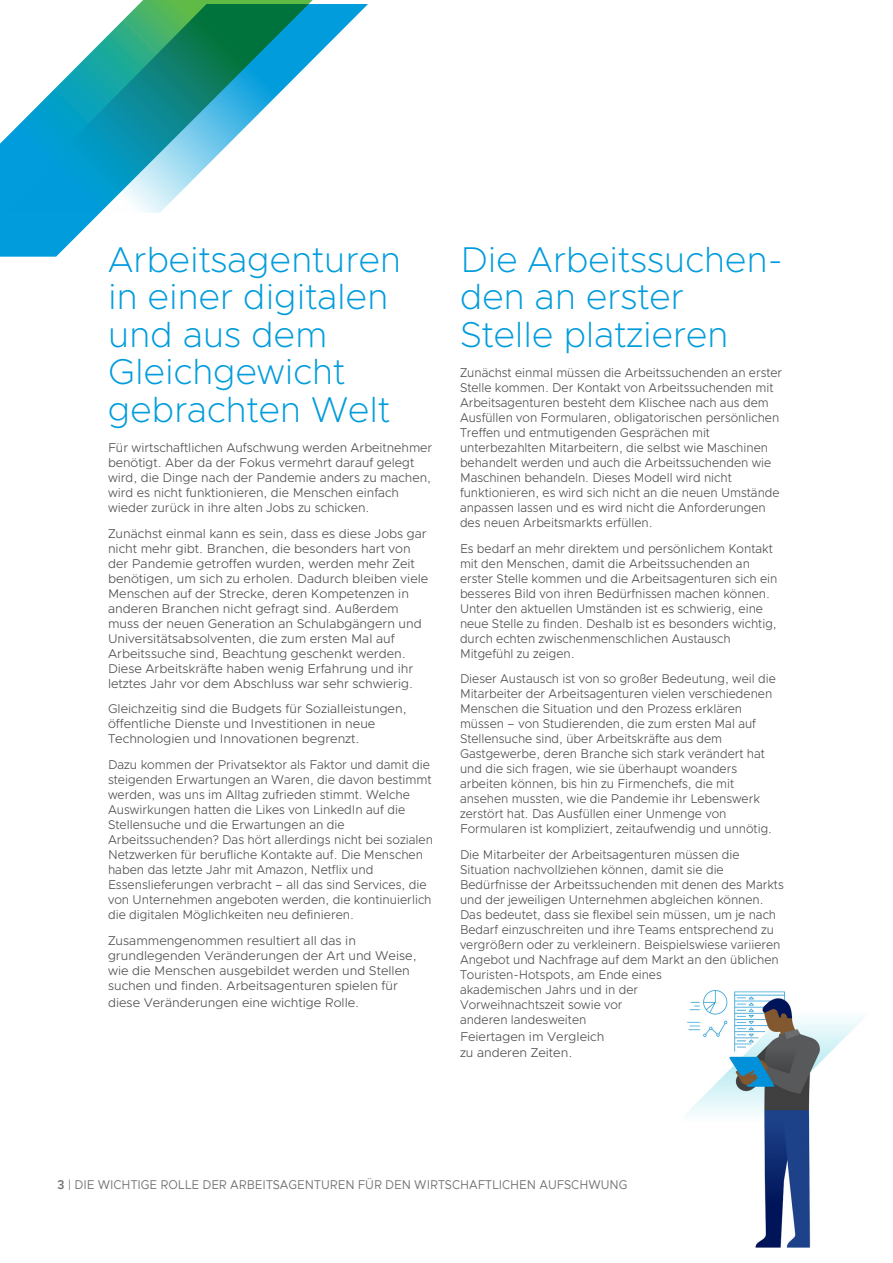
<style>
.page{position:relative;width:893px;height:1263px;background:#fff}
.page>*{position:absolute;margin:0;border:0;box-sizing:border-box;transform-origin:0 0}
.t1{font:200 36px/37.5px "Metropolis";color:#009cdc}
.t2{font:300 12.75px/15px "Metropolis";color:#4b4c4d;scale:.95 1}
.t3{font:300 12.75px/15px "Metropolis";color:#4b4c4d}
.t4{font:300 12.75px/15px "Metropolis";color:#4b4c4d;scale:.96 1}
.t5{font:12.75px "Metropolis";color:#717074;scale:.91 1}
.s1{font-weight:600}
</style>
<div class="page">
<img style="left:686px;top:990px;width:178px;height:258px">
<svg style="left:0;top:0;width:313px;height:257px"></svg>
<svg style="left:0;top:4px;width:368px;height:209px"></svg>
<h1 class="t1" style="left:108px;top:240px;width:295px">Arbeitsagenturen in einer digitalen und aus dem<br>Gleichgewicht gebrachten Welt</h1>
<p class="t3" style="left:108px;top:440px;width:326px">Für wirtschaftlichen Aufschwung werden Arbeitnehmer benötigt. Aber da der Fokus vermehrt darauf gelegt wird, die Dinge nach der Pandemie anders zu machen, wird es nicht funktionieren, die Menschen einfach wieder zurück in ihre alten Jobs zu schicken.</p>
<p class="t3" style="left:108px;top:526px;width:322px">Zunächst einmal kann es sein, dass es diese Jobs gar nicht mehr gibt. Branchen, die besonders hart von der Pandemie getroffen wurden, werden mehr Zeit benötigen, um sich zu erholen. Dadurch bleiben viele Menschen auf der Strecke, deren Kompetenzen in anderen Branchen nicht gefragt sind. Außerdem muss der neuen Generation an Schulabgängern und Universitätsabsolventen, die zum ersten Mal auf Arbeitssuche sind, Beachtung geschenkt werden.<br>Diese Arbeitskräfte haben wenig Erfahrung und ihr letztes Jahr vor dem Abschluss war sehr schwierig.</p>
<p class="t3" style="left:108px;top:701px;width:300px">Gleichzeitig sind die Budgets für Sozialleistungen, öffentliche Dienste und Investitionen in neue<br>Technologien und Innovationen begrenzt.</p>
<p class="t4" style="left:108px;top:757px;width:340px">Dazu kommen der Privatsektor als Faktor und damit die steigenden Erwartungen an Waren, die davon bestimmt werden, was uns im Alltag zufrieden stimmt. Welche Auswirkungen hatten die Likes von LinkedIn auf die Stellensuche und die Erwartungen an die Arbeitssuchenden? Das hört allerdings nicht bei sozialen Netzwerken für berufliche Kontakte auf. Die Menschen haben das letzte Jahr mit Amazon, Netflix und Essenslieferungen verbracht – all das sind Services, die von Unternehmen angeboten werden, die kontinuierlich die digitalen Möglichkeiten neu definieren.</p>
<p class="t3" style="left:108px;top:933px;width:310px">Zusammengenommen resultiert all das in grundlegenden Veränderungen der Art und Weise, wie die Menschen ausgebildet werden und Stellen suchen und finden. Arbeitsagenturen spielen für</p>
<p class="t3" style="left:108px;top:995px;width:253px">diese Veränderungen eine wichtige Rolle.</p>
<h1 class="t1" style="left:460px;top:240px;width:325px">Die Arbeitssuchen&shy;den an erster<br>Stelle platzieren</h1>
<p class="t2" style="left:460px;top:365px;width:341px">Zunächst einmal müssen die Arbeitssuchenden an erster Stelle kommen. Der Kontakt von Arbeitssuchenden mit Arbeitsagenturen besteht dem Klischee nach aus dem Ausfüllen von Formularen, obligatorischen persönlichen Treffen und entmutigenden Gesprächen mit unterbezahlten Mitarbeitern, die selbst wie Maschinen behandelt werden und auch die Arbeitssuchenden wie Maschinen behandeln. Dieses Modell wird nicht funktionieren, es wird sich nicht an die neuen Umstände anpassen lassen und es wird nicht die Anforderungen des neuen Arbeitsmarkts erfüllen.</p>
<p class="t2" style="left:460px;top:541px;width:336px">Es bedarf an mehr direktem und persönlichem Kontakt mit den Menschen, damit die Arbeitssuchenden an erster Stelle kommen und die Arbeitsagenturen sich ein besseres Bild von ihren Bedürfnissen machen können.<br>Unter den aktuellen Umständen ist es schwierig, eine neue Stelle zu finden. Deshalb ist es besonders wichtig, durch echten zwischenmenschlichen Austausch Mitgefühl zu zeigen.</p>
<p class="t2" style="left:460px;top:671px;width:334px">Dieser Austausch ist von so großer Bedeutung, weil die Mitarbeiter der Arbeitsagenturen vielen verschiedenen Menschen die Situation und den Prozess erklären müssen – von Studierenden, die zum ersten Mal auf Stellensuche sind, über Arbeitskräfte aus dem Gastgewerbe, deren Branche sich stark verändert hat und die sich fragen, wie sie überhaupt woanders arbeiten können, bis hin zu Firmenchefs, die mit ansehen mussten, wie die Pandemie ihr Lebenswerk zerstört hat. Das Ausfüllen einer Unmenge von Formularen ist kompliziert, zeitaufwendig und unnötig.</p>
<p class="t2" style="left:460px;top:847px;width:342px">Die Mitarbeiter der Arbeitsagenturen müssen die Situation nachvollziehen können, damit sie die Bedürfnisse der Arbeitssuchenden mit denen des Markts und der jeweiligen Unternehmen abgleichen können.<br>Das bedeutet, dass sie flexibel sein müssen, um je nach Bedarf einzuschreiten und ihre Teams entsprechend zu vergrößern oder zu verkleinern. Beispielswiese variieren Angebot und Nachfrage auf dem Markt an den üblichen Touristen-Hotspots, am Ende eines<br>akademischen Jahrs und in der<br>Vorweihnachtszeit sowie vor<br>anderen landesweiten</p>
<p class="t3" style="left:460px;top:1028px;width:146px;line-height:16.5px">Feiertagen im Vergleich zu anderen Zeiten.</p>
<p class="t5" style="left:57px;top:1176px;width:628px"><span class="s1">3</span> | DIE WICHTIGE ROLLE DER ARBEITSAGENTUREN FÜR DEN WIRTSCHAFTLICHEN AUFSCHWUNG</p>
</div>
